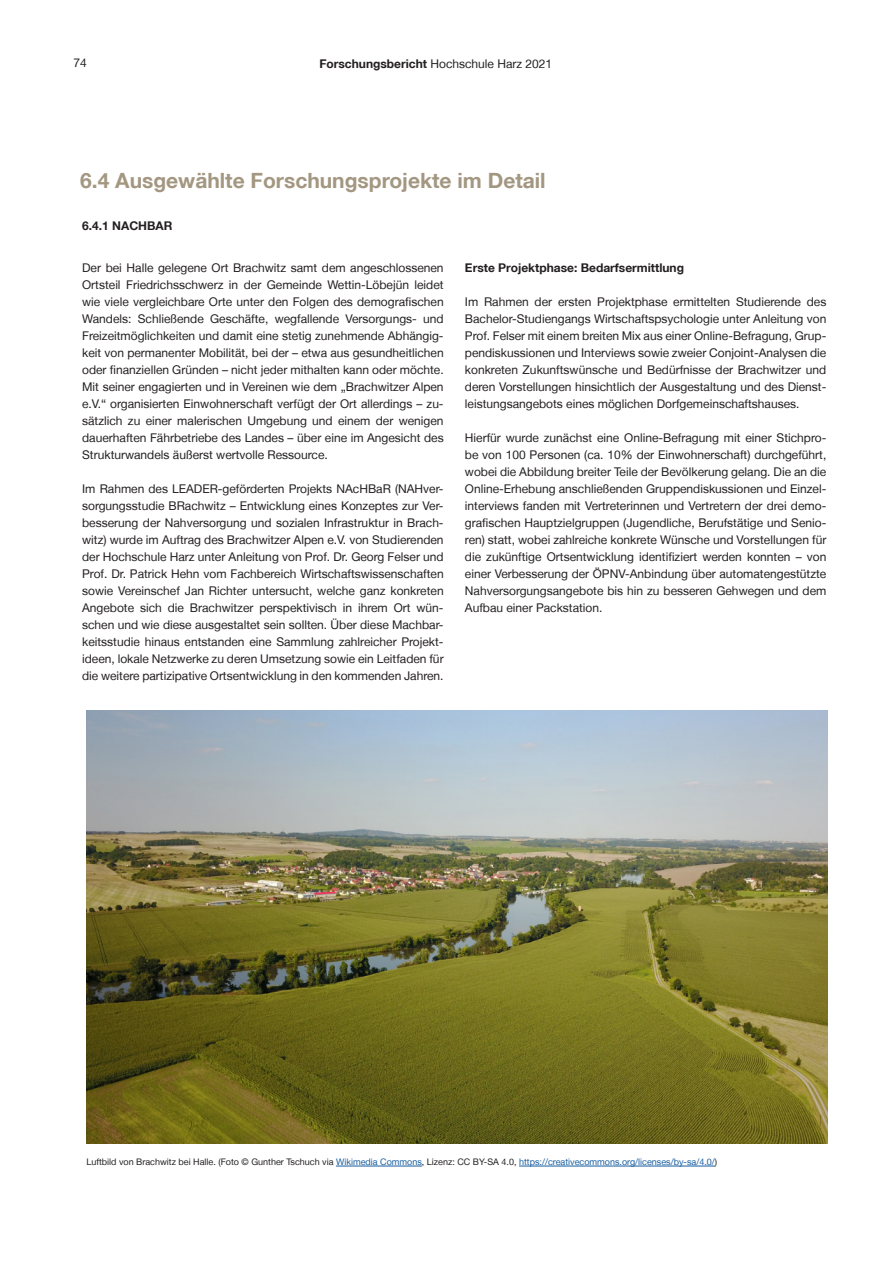
<style>
.page{position:relative;width:893px;height:1263px;background:#fff}
.page>*{position:absolute;margin:0;border:0;box-sizing:border-box;transform-origin:0 0}
.t1{font:700 21px "Helvetica Neue LT";color:#a39781}
.t2{font:12px/17px "Helvetica Neue LT";color:#231f20;text-align:justify}
.t3{font:700 12px "Helvetica Neue LT";color:#231f20}
.t4{font:9px "Helvetica Neue LT";color:#231f20}
.s1{font-weight:700}
.s2{color:#175d9e}
</style>
<div class="page">
<img style="left:86px;top:710px;width:742px;height:434px">
<hr style="left:336px;top:1166px;width:86px;height:1px;background:#175d9e">
<hr style="left:519px;top:1166px;width:196px;height:1px;background:#175d9e">
<p class="t2" style="left:74px;top:55px;width:15px">74</p>
<p class="t2" style="left:319px;top:55px;width:234px"><span class="s1">Forschungsbericht</span> Hochschule Harz 2021</p>
<h1 class="t1" style="left:80px;top:172px;width:467px">6.4 Ausgewählte Forschungsprojekte im Detail</h1>
<p class="t3" style="left:82px;top:221px;width:92px">6.4.1 NACHBAR</p>
<p class="t2" style="left:82px;top:261px;width:363px">Der bei Halle gelegene Ort Brachwitz samt dem angeschlossenen Ortsteil Friedrichsschwerz in der Gemeinde Wettin-Löbejün leidet wie viele vergleichbare Orte unter den Folgen des demografischen Wandels: Schließende Geschäfte, wegfallende Versorgungs- und Freizeitmöglichkeiten und damit eine stetig zunehmende Abhängig&shy;keit von permanenter Mobilität, bei der – etwa aus gesundheitlichen oder finanziellen Gründen – nicht jeder mithalten kann oder möchte.<br>Mit seiner engagierten und in Vereinen wie dem „Brachwitzer Alpen e.V.“ organisierten Einwohnerschaft verfügt der Ort allerdings – zu&shy;sätzlich zu einer malerischen Umgebung und einem der wenigen dauerhaften Fährbetriebe des Landes – über eine im Angesicht des Strukturwandels äußerst wertvolle Ressource.</p>
<p class="t2" style="left:82px;top:480px;width:363px">Im Rahmen des LEADER-geförderten Projekts NAcHBaR (NAHver&shy;sorgungsstudie BRachwitz – Entwicklung eines Konzeptes zur Ver&shy;besserung der Nahversorgung und sozialen Infrastruktur in Brach&shy;witz) wurde im Auftrag des Brachwitzer Alpen e.V. von Studierenden der Hochschule Harz unter Anleitung von Prof. Dr. Georg Felser und Prof. Dr. Patrick Hehn vom Fachbereich Wirtschaftswissenschaften sowie Vereinschef Jan Richter untersucht, welche ganz konkreten Angebote sich die Brachwitzer perspektivisch in ihrem Ort wün&shy;schen und wie diese ausgestaltet sein sollten. Über diese Machbar&shy;keitsstudie hinaus entstanden eine Sammlung zahlreicher Projekt&shy;ideen, lokale Netzwerke zu deren Umsetzung sowie ein Leitfaden für die weitere partizipative Ortsentwicklung in den kommenden Jahren.</p>
<p class="t3" style="left:465px;top:263px;width:221px">Erste Projektphase: Bedarfsermittlung</p>
<p class="t2" style="left:465px;top:293px;width:363px">Im Rahmen der ersten Projektphase ermittelten Studierende des Bachelor-Studiengangs Wirtschaftspsychologie unter Anleitung von Prof. Felser mit einem breiten Mix aus einer Online-Befragung, Grup&shy;pendiskussionen und Interviews sowie zweier Conjoint-Analysen die konkreten Zukunftswünsche und Bedürfnisse der Brachwitzer und deren Vorstellungen hinsichtlich der Ausgestaltung und des Dienst&shy;leistungsangebots eines möglichen Dorfgemeinschaftshauses.</p>
<p class="t2" style="left:465px;top:431px;width:363px">Hierfür wurde zunächst eine Online-Befragung mit einer Stichpro&shy;be von 100 Personen (ca. 10% der Einwohnerschaft) durchgeführt, wobei die Abbildung breiter Teile der Bevölkerung gelang. Die an die Online-Erhebung anschließenden Gruppendiskussionen und Einzel&shy;interviews fanden mit Vertreterinnen und Vertretern der drei demo&shy;grafischen Hauptzielgruppen (Jugendliche, Berufstätige und Senio&shy;ren) statt, wobei zahlreiche konkrete Wünsche und Vorstellungen für die zukünftige Ortsentwicklung identifiziert werden konnten – von einer Verbesserung der ÖPNV-Anbindung über automatengestützte Nahversorgungsangebote bis hin zu besseren Gehwegen und dem Aufbau einer Packstation.</p>
<p class="t4" style="left:86px;top:1156px;width:632px">Luftbild von Brachwitz bei Halle. (Foto © Gunther Tschuch via <span class="s2">Wikimedia Commons</span>, Lizenz: CC BY-SA 4.0, <span class="s2">https://creativecommons.org/licenses/by-sa/4.0/</span>)</p>
</div>
